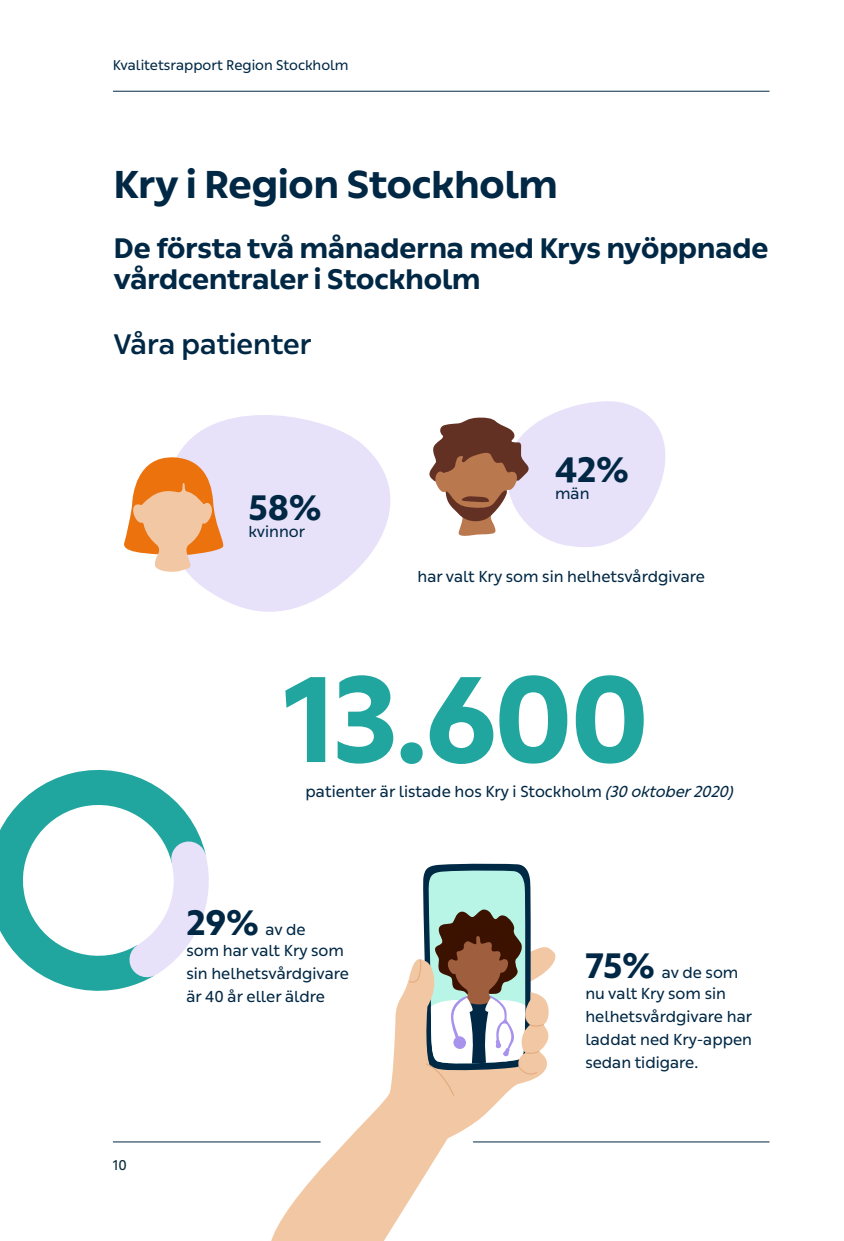
<style>
.page{position:relative;width:844px;height:1241px;background:#fff}
.page>*{position:absolute;margin:0;border:0;box-sizing:border-box;transform-origin:0 0}
.t1{font:700 120.75px "You Sans";color:#21a69f}
.t2{font:700 38.5px "You Sans";color:#002845}
.Text{font:700 35px "You Sans";letter-spacing:-.005em;color:#002845}
.Subheader{font:700 28px/31.5px "You Sans";color:#002845}
.Subheader-2{font:500 28px "You Sans";color:#002845}
.Text-2{font:15.75px "You Sans";color:#002845}
.Page_Header{font:14px "You Sans";color:#002845}
.Page_Header-2{font:14px "You Sans";color:#032735}
.s1{font-style:italic}
</style>
<div class="page">
<svg style="left:0;top:776px;width:188px;height:215px"></svg>
<svg style="left:99px;top:816px;width:110px;height:175px"></svg>
<hr style="left:113px;top:1141px;width:207px;height:1px;background:#002845">
<hr style="left:473px;top:1141px;width:296px;height:1px;background:#002845">
<svg style="left:177px;top:415px;width:213px;height:197px;fill:#e7e1f9"></svg>
<svg style="left:124px;top:456px;width:99px;height:116px;background:#f0b589"></svg>
<svg style="left:429px;top:401px;width:237px;height:146px"></svg>
<svg style="left:270px;top:979px;width:280px;height:261px"></svg>
<svg style="left:409px;top:863px;width:147px;height:232px"></svg>
<hr style="left:113px;top:91px;width:656px;height:1px;background:#002845">
<p class="Page_Header" style="left:113px;top:55px;width:237px">Kvalitetsrapport Region Stockholm</p>
<p class="t2" style="left:114px;top:154px;width:445px">Kry i Region Stockholm</p>
<p class="Subheader" style="left:114px;top:230px;width:656px">De första två månaderna med Krys nyöppnade vårdcentraler i Stockholm</p>
<p class="Subheader-2" style="left:114px;top:322px;width:199px">Våra patienter</p>
<p class="Text" style="left:248px;top:479px;width:74px">58%</p>
<p class="Text-2" style="left:248px;top:519px;width:58px">kvinnor</p>
<p class="Text" style="left:555px;top:442px;width:75px">42%</p>
<p class="Text-2" style="left:555px;top:482px;width:36px">män</p>
<p class="Text-2" style="left:417px;top:564px;width:289px">har valt Kry som sin helhetsvårdgivare</p>
<p class="t1" style="left:282px;top:624px;width:368px">13.600</p>
<p class="Text-2" style="left:305px;top:779px;width:429px">patienter är listade hos Kry i Stockholm <span class="s1">(30 oktober 2020)</span></p>
<p class="Text" style="left:186px;top:895px;width:74px">29%</p>
<p class="Text-2" style="left:265px;top:917px;width:42px">av de</p>
<p class="Text-2" style="left:186px;top:938px;width:159px">som har valt Kry som</p>
<p class="Text-2" style="left:186px;top:961px;width:164px">sin helhetsvårdgivare</p>
<p class="Text-2" style="left:186px;top:984px;width:140px">är 40 år eller äldre</p>
<p class="Page_Header-2" style="left:113px;top:1154px;width:15px">10</p>
<p class="Text" style="left:585px;top:938px;width:71px">75%</p>
<p class="Text-2" style="left:661px;top:960px;width:78px">av de som</p>
<p class="Text-2" style="left:585px;top:981px;width:142px">nu valt Kry som sin</p>
<p class="Text-2" style="left:585px;top:1004px;width:168px">helhetsvårdgivare har</p>
<p class="Text-2" style="left:585px;top:1027px;width:168px">laddat ned Kry-appen</p>
<p class="Text-2" style="left:585px;top:1050px;width:113px">sedan tidigare.</p>
</div>
